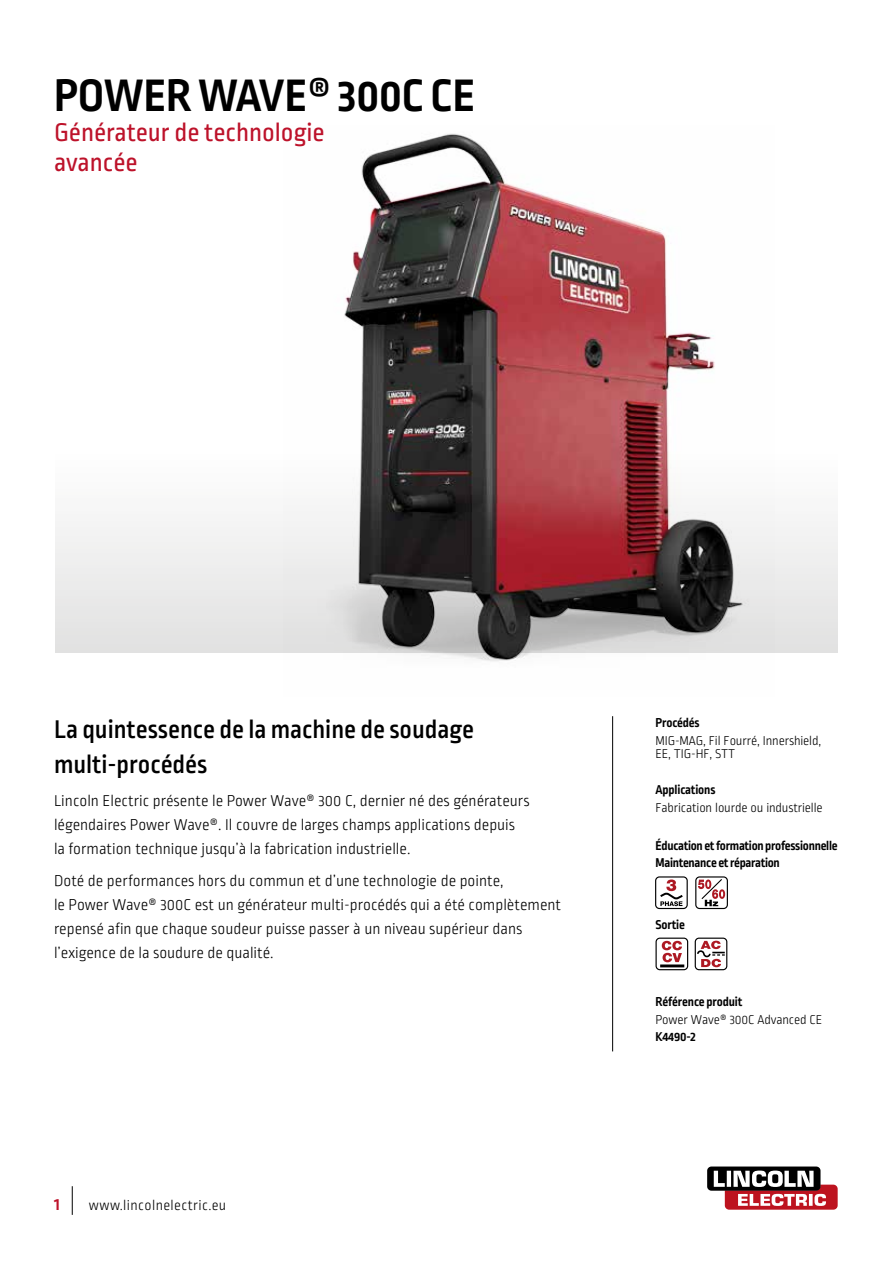
<style>
.page{position:relative;width:893px;height:1263px;background:#fff}
.page>*{position:absolute;margin:0;border:0;box-sizing:border-box;transform-origin:0 0}
.t1{font:700 48px "Ropa Sans Pro";color:#000}
.t2{font:500 27px/35.5px "Ropa Sans Pro";color:#000}
.t3{font:27px/30px "Ropa Sans Pro";color:#bd122a}
.t4{font:700 18px "Ropa Sans Pro";color:#bd122a}
.t5{font:300 16.5px/24px "Ropa Sans Pro";color:#000}
.t6{font:300 15px "Ropa Sans Pro";letter-spacing:.025em;color:#000}
.t7{font:700 13.5px/16.5px "Ropa Sans Pro";letter-spacing:-.02em;color:#000}
.t8{font:300 13.5px/13.5px "Ropa Sans Pro";letter-spacing:-.01em;color:#000}
</style>
<div class="page">
<svg style="left:72px;top:1186px;width:1px;height:29px"></svg>
<div style="left:55px;top:453px;width:783px;height:199px;background:linear-gradient(to bottom,#fff,#e1e1e1)"></div>
<img style="left:283px;top:133px;width:491px;height:528px">
<div style="left:655px;top:937px;width:33px;height:33px;border:1px solid #000;border-radius:4px"></div>
<hr style="left:660px;top:964px;width:24px;height:3px;background:#000">
<svg style="left:662px;top:941px;width:20px;height:21px"></svg>
<svg style="left:695px;top:938px;width:32px;height:32px"></svg>
<div style="left:695px;top:937px;width:32px;height:33px;border:1px solid #000;border-radius:4px"></div>
<svg style="left:696px;top:941px;width:29px;height:26px"></svg>
<hr style="left:612px;top:716px;width:1px;height:335px;background:#000">
<img style="left:345px;top:135px;width:397px;height:524px">
<div style="left:655px;top:876px;width:33px;height:33px;border:1px solid #000;border-radius:4px"></div>
<svg style="left:660px;top:879px;width:23px;height:27px"></svg>
<svg style="left:696px;top:877px;width:31px;height:31px"></svg>
<div style="left:695px;top:876px;width:33px;height:33px;border:1px solid #000;border-radius:4px"></div>
<svg style="left:698px;top:878px;width:27px;height:28px"></svg>
<svg style="left:707px;top:1166px;width:131px;height:43px"></svg>
<h1 class="t1" style="left:54px;top:68px;width:423px">POWER WAVE® 300C CE</h1>
<h2 class="t3" style="left:54px;top:119px;width:272px">Générateur de technologie avancée</h2>
<h2 class="t2" style="left:54px;top:713px;width:421px">La quintessence de la machine de soudage multi-procédés</h2>
<p class="t5" style="left:54px;top:789px;width:477px">Lincoln Electric présente le Power Wave® 300 C, dernier né des générateurs légendaires Power Wave®. Il couvre de larges champs applications depuis la formation technique jusqu’à la fabrication industrielle.</p>
<p class="t5" style="left:54px;top:870px;width:509px">Doté de performances hors du commun et d’une technologie de pointe,<br>le Power Wave® 300C est un générateur multi-procédés qui a été complètement repensé afin que chaque soudeur puisse passer à un niveau supérieur dans l’exigence de la soudure de qualité.</p>
<p class="t4" style="left:54px;top:1193px;width:7px">1</p>
<p class="t6" style="left:89px;top:1197px;width:139px">www.lincolnelectric.eu</p>
<p class="t7" style="left:655px;top:715px;width:46px">Procédés</p>
<p class="t8" style="left:655px;top:734px;width:167px">MIG-MAG, Fil Fourré, Innershield,<br>EE, TIG-HF, STT</p>
<p class="t7" style="left:655px;top:782px;width:61px">Applications</p>
<p class="t8" style="left:655px;top:801px;width:169px">Fabrication lourde ou industrielle</p>
<p class="t7" style="left:655px;top:838px;width:184px">Éducation et formation professionnelle<br>Maintenance et réparation</p>
<p class="t7" style="left:655px;top:917px;width:31px">Sortie</p>
<p class="t7" style="left:655px;top:994px;width:88px">Référence produit</p>
<p class="t8" style="left:655px;top:1013px;width:168px">Power Wave® 300C Advanced CE</p>
<p class="t7" style="left:655px;top:1029px;width:42px">K4490-2</p>
</div>
